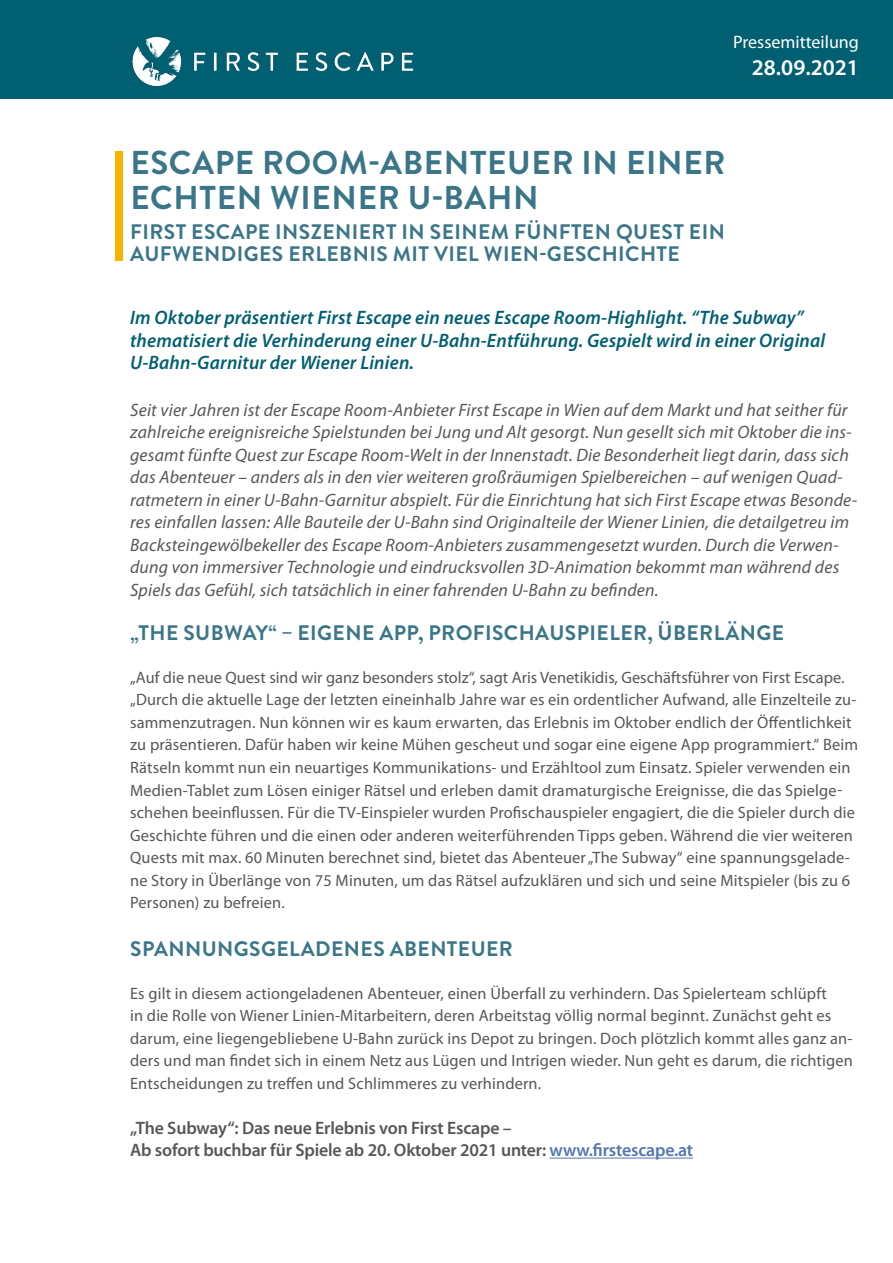
<style>
.page{position:relative;width:893px;height:1263px;background:#fff}
.page>*{position:absolute;margin:0;border:0;box-sizing:border-box;transform-origin:0 0}
.t1{font:700 33px/34.5px "Brandon Grotesque";letter-spacing:.02em;color:#3b7688}
.t2{font:600 22.5px "Myriad Pro";color:#fff}
.t3{font:700 21px/22.5px "Brandon Grotesque";letter-spacing:.02em;color:#3b7688}
.t4{font:italic 600 19.5px/22.5px "Myriad Pro";letter-spacing:.01em;color:#005f71}
.t5{font:italic 18px/22.5px "Myriad Pro";letter-spacing:.01em;color:#575756}
.t6{font:600 18px/22.5px "Myriad Pro";letter-spacing:-.01em;color:#575756}
.t7{font:18px "Myriad Pro";color:#fff}
.t8{font:16.5px/22.5px "Myriad Pro";letter-spacing:.01em;color:#575756}
.s1{color:#5576af}
</style>
<div class="page">
<div style="left:0;top:0;width:893px;height:99px;background:#005f71"></div>
<hr style="left:550px;top:1157px;width:143px;height:1px;background:#5576af">
<div style="left:115px;top:151px;width:8px;height:110px;background:#fab200"></div>
<img style="left:132px;top:37px;width:282px;height:50px">
<p class="t7" style="left:733px;top:32px;width:127px">Pressemitteilung</p>
<h2 class="t2" style="left:752px;top:55px;width:109px">28.09.2021</h2>
<h1 class="t1" style="left:130px;top:146px;width:596px">ESCAPE ROOM-ABENTEUER IN EINER<br>ECHTEN WIENER U-BAHN</h1>
<p class="t3" style="left:130px;top:221px;width:596px">FIRST ESCAPE INSZENIERT IN SEINEM FÜNFTEN QUEST EIN<br>AUFWENDIGES ERLEBNIS MIT VIEL WIEN-GESCHICHTE</p>
<p class="t4" style="left:130px;top:307px;width:697px">Im Oktober präsentiert First Escape ein neues Escape Room-Highlight. “The Subway” thematisiert die Verhinderung einer U-Bahn-Entführung. Gespielt wird in einer Original<br>U-Bahn-Garnitur der Wiener Linien.</p>
<p class="t5" style="left:130px;top:399px;width:729px">Seit vier Jahren ist der Escape Room-Anbieter First Escape in Wien auf dem Markt und hat seither für zahlreiche ereignisreiche Spielstunden bei Jung und Alt gesorgt. Nun gesellt sich mit Oktober die ins&shy;gesamt fünfte Quest zur Escape Room-Welt in der Innenstadt. Die Besonderheit liegt darin, dass sich das Abenteuer – anders als in den vier weiteren großräumigen Spielbereichen – auf wenigen Quad&shy;ratmetern in einer U-Bahn-Garnitur abspielt. Für die Einrichtung hat sich First Escape etwas Besonde&shy;res einfallen lassen: Alle Bauteile der U-Bahn sind Originalteile der Wiener Linien, die detailgetreu im Backsteingewölbekeller des Escape Room-Anbieters zusammengesetzt wurden. Durch die Verwen&shy;dung von immersiver Technologie und eindrucksvollen 3D-Animation bekommt man während des Spiels das Gefühl, sich tatsächlich in einer fahrenden U-Bahn zu befinden.</p>
<p class="t3" style="left:130px;top:622px;width:655px">„THE SUBWAY“ – EIGENE APP, PROFISCHAUSPIELER, ÜBERLÄNGE</p>
<p class="t8" style="left:130px;top:666px;width:729px">„Auf die neue Quest sind wir ganz besonders stolz“, sagt Aris Venetikidis, Geschäftsführer von First Escape. „Durch die aktuelle Lage der letzten eineinhalb Jahre war es ein ordentlicher Aufwand, alle Einzelteile zu&shy;sammenzutragen. Nun können wir es kaum erwarten, das Erlebnis im Oktober endlich der Öffentlichkeit zu präsentieren. Dafür haben wir keine Mühen gescheut und sogar eine eigene App programmiert.“ Beim Rätseln kommt nun ein neuartiges Kommunikations- und Erzähltool zum Einsatz. Spieler verwenden ein Medien-Tablet zum Lösen einiger Rätsel und erleben damit dramaturgische Ereignisse, die das Spielge&shy;schehen beeinflussen. Für die TV-Einspieler wurden Profischauspieler engagiert, die die Spieler durch die Geschichte führen und die einen oder anderen weiterführenden Tipps geben. Während die vier weiteren Quests mit max. 60 Minuten berechnet sind, bietet das Abenteuer „The Subway“ eine spannungsgelade&shy;ne Story in Überlänge von 75 Minuten, um das Rätsel aufzuklären und sich und seine Mitspieler (bis zu 6<br>Personen) zu befreien.</p>
<p class="t3" style="left:130px;top:938px;width:384px">SPANNUNGSGELADENES ABENTEUER</p>
<p class="t8" style="left:130px;top:982px;width:724px">Es gilt in diesem actiongeladenen Abenteuer, einen Überfall zu verhindern. Das Spielerteam schlüpft<br>in die Rolle von Wiener Linien-Mitarbeitern, deren Arbeitstag völlig normal beginnt. Zunächst geht es darum, eine liegengebliebene U-Bahn zurück ins Depot zu bringen. Doch plötzlich kommt alles ganz an&shy;ders und man findet sich in einem Netz aus Lügen und Intrigen wieder. Nun geht es darum, die richtigen Entscheidungen zu treffen und Schlimmeres zu verhindern.</p>
<p class="t6" style="left:130px;top:1117px;width:564px">„The Subway“: Das neue Erlebnis von First Escape –<br>Ab sofort buchbar für Spiele ab 20. Oktober 2021 unter: <span class="s1">www.firstescape.at</span></p>
</div>
